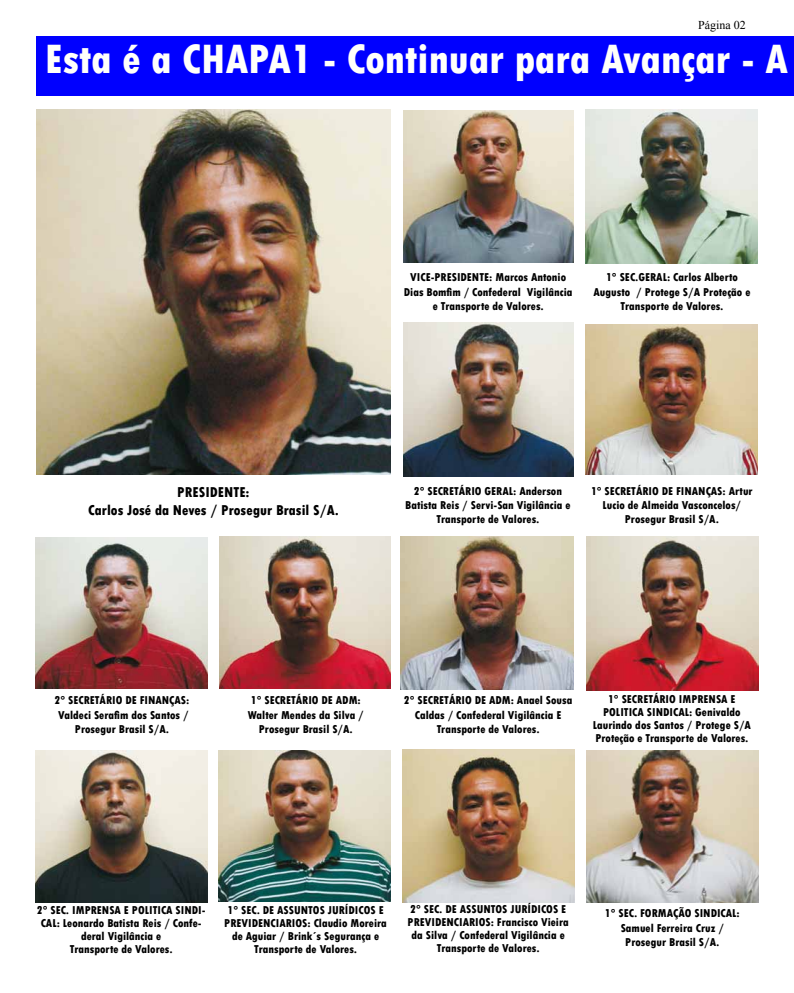
<style>
.page{position:relative;width:794px;height:993px;background:#fff}
.page>*{position:absolute;margin:0;border:0;box-sizing:border-box;transform-origin:0 0}
.t1{font:800 condensed 43px "Tw Cen";color:#fffffb}
.t2{font:800 condensed 15px/18px "Tw Cen";color:#000;text-align:center}
.t3{font:800 condensed 12px/14.4px "Tw Cen";color:#000;text-align:center}
.t4{font:12px "Times New Roman";color:#000}
</style>
<div class="page">
<div style="left:36px;top:36px;width:758px;height:60px;background:#00f"></div>
<img style="left:36px;top:109px;width:354px;height:365px">
<img style="left:403px;top:110px;width:170px;height:152px">
<img style="left:585px;top:324px;width:172px;height:150px">
<img style="left:36px;top:537px;width:171px;height:151px">
<img style="left:402px;top:749px;width:172px;height:153px">
<img style="left:219px;top:536px;width:171px;height:152px">
<img style="left:400px;top:536px;width:173px;height:153px">
<img style="left:587px;top:536px;width:171px;height:153px">
<img style="left:35px;top:750px;width:172px;height:151px">
<img style="left:218px;top:750px;width:172px;height:151px">
<img style="left:587px;top:750px;width:171px;height:151px">
<img style="left:403px;top:322px;width:170px;height:154px">
<img style="left:586px;top:109px;width:171px;height:154px">
<p class="t4" style="left:698px;top:17px;width:49px">Página 02</p>
<h1 class="t1" style="left:45px;top:34px;width:744px">Esta é a CHAPA1 - Continuar para Avançar - A</h1>
<p class="t3" style="left:404px;top:270px;width:170px">VICE-PRESIDENTE: Marcos Antonio<br>Dias Bomfim / Confederal Vigilância e Transporte de Valores.</p>
<p class="t3" style="left:593px;top:270px;width:158px">1° SEC.GERAL: Carlos Alberto<br>Augusto / Protege S/A Proteção e<br>Transporte de Valores.</p>
<p class="t2" style="left:88px;top:482px;width:252px">PRESIDENTE:<br>Carlos José da Neves / Prosegur Brasil S/A.</p>
<p class="t3" style="left:405px;top:483px;width:167px">2° SECRETÁRIO GERAL: Anderson<br>Batista Reis / Servi-San Vigilância e<br>Transporte de Valores.</p>
<p class="t3" style="left:591px;top:483px;width:163px">1° SECRETÁRIO DE FINANÇAS: Artur<br>Lucio de Almeida Vasconcelos/<br>Prosegur Brasil S/A.</p>
<p class="t3" style="left:55px;top:693px;width:136px">2° SECRETÁRIO DE FINANÇAS:<br>Valdeci Serafim dos Santos /<br>Prosegur Brasil S/A.</p>
<p class="t3" style="left:248px;top:693px;width:118px">1° SECRETÁRIO DE ADM:<br>Walter Mendes da Silva /<br>Prosegur Brasil S/A.</p>
<p class="t3" style="left:404px;top:693px;width:170px">2° SECRETÁRIO DE ADM: Anael Sousa<br>Caldas / Confederal Vigilância E<br>Transporte de Valores.</p>
<p class="t3" style="left:593px;top:692px;width:160px;line-height:13px">1° SECRETÁRIO IMPRENSA E<br>POLITICA SINDICAL: Genivaldo<br>Laurindo dos Santos / Protege S/A<br>Proteção e Transporte de Valores.</p>
<p class="t3" style="left:37px;top:903px;width:170px;line-height:13px">2° SEC. IMPRENSA E POLITICA SINDI-<br>CAL: Leonardo Batista Reis / Confe&shy;deral Vigilância e<br>Transporte de Valores.</p>
<p class="t3" style="left:224px;top:903px;width:164px;line-height:13px">1° SEC. DE ASSUNTOS JURÍDICOS E<br>PREVIDENCIARIOS: Claudio Moreira de Aguiar / Brink´s Segurança e<br>Transporte de Valores.</p>
<p class="t3" style="left:407px;top:902px;width:163px;line-height:13px">2° SEC. DE ASSUNTOS JURÍDICOS E<br>PREVIDENCIARIOS: Francisco Vieira da Silva / Confederal Vigilância e<br>Transporte de Valores.</p>
<p class="t3" style="left:605px;top:905px;width:136px">1° SEC. FORMAÇÃO SINDICAL:<br>Samuel Ferreira Cruz /<br>Prosegur Brasil S/A.</p>
</div>
